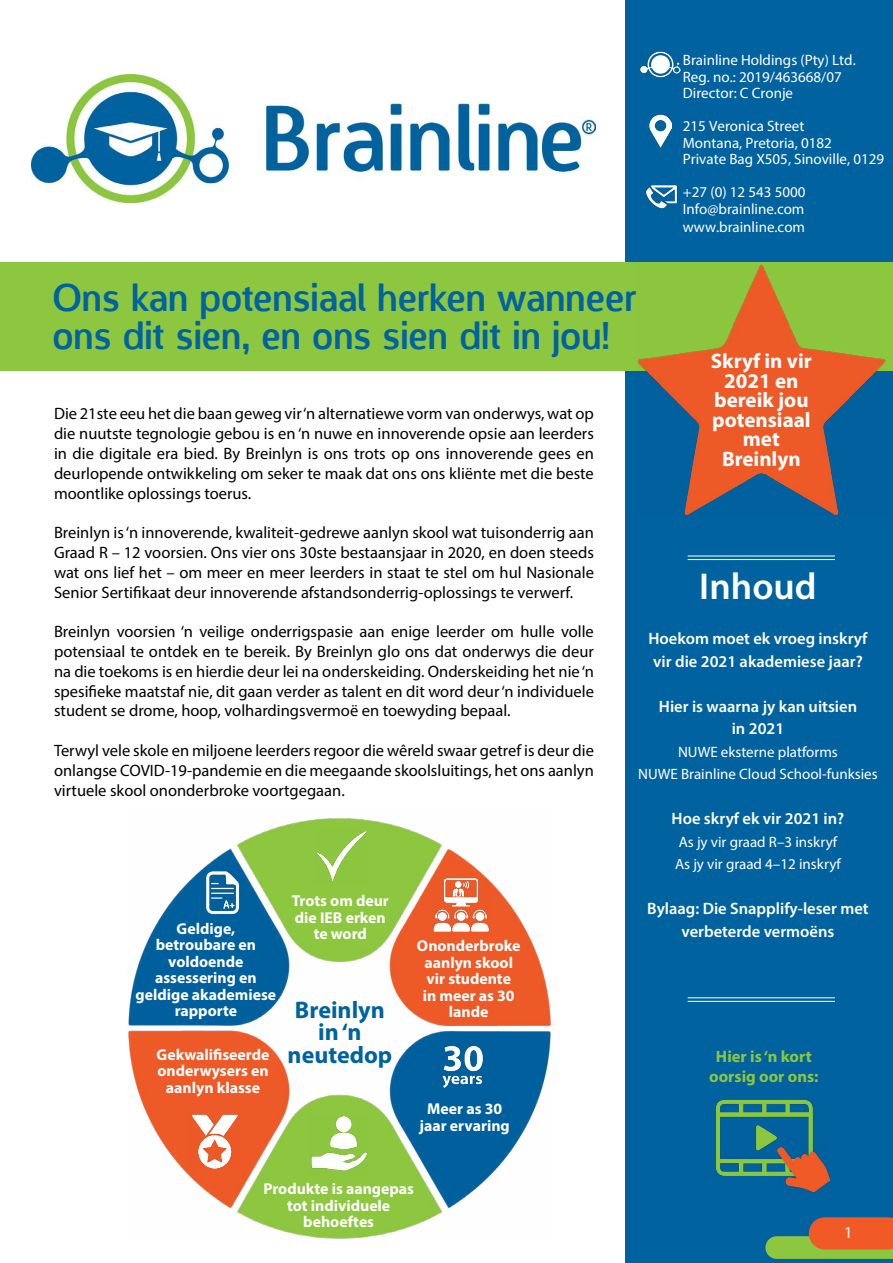
<style>
.page{position:relative;width:893px;height:1263px;background:#fff}
.page>*{position:absolute;margin:0;border:0;box-sizing:border-box;transform-origin:0 0}
.t1{font:37.5px/37.5px "Designosaur";color:#00629f}
.t2{font:600 37.5px "Myriad Pro";color:#fff}
.t3{font:700 24px/22.5px "Myriad Pro";color:#00629f;text-align:center}
.t4{font:700 21px/19.5px "Myriad Pro";color:#fff;text-align:center}
.t5{font:16.5px/19.8px "Myriad Pro";color:#000;text-align:justify}
.t6{font:600 16.5px/22.5px "Myriad Pro";color:#fff;text-align:center}
.t7{font:700 16.5px/19.8px "Myriad Pro";color:#8dc63f;text-align:center}
.t8{font:16.5px "Myriad Pro";color:#fff}
.t9{font:700 15.75px/16.5px "Myriad Pro";color:#fff;text-align:center}
.t10{font:15px/16.5px "Myriad Pro";color:#fff}
</style>
<div class="page">
<img style="left:128px;top:818px;width:423px;height:421px">
<div style="left:625px;top:0;width:268px;height:1263px;background:#00629f"></div>
<div style="left:0;top:263px;width:893px;height:108px;background:#8dc63f"></div>
<img style="left:31px;top:74px;width:565px;height:129px">
<img style="left:646px;top:185px;width:31px;height:24px">
<img style="left:649px;top:114px;width:23px;height:34px">
<img style="left:640px;top:51px;width:40px;height:26px">
<img style="left:715px;top:1099px;width:98px;height:77px">
<img style="left:638px;top:265px;width:248px;height:250px">
<img style="left:315px;top:829px;width:54px;height:55px">
<img style="left:433px;top:878px;width:56px;height:57px">
<img style="left:439px;top:1043px;width:48px;height:49px">
<img style="left:310px;top:1116px;width:59px;height:60px">
<img style="left:187px;top:1114px;width:54px;height:54px">
<img style="left:201px;top:871px;width:42px;height:43px">
<hr style="left:688px;top:556px;width:147px;height:1px;background:#fff">
<hr style="left:688px;top:559px;width:147px;height:1px;background:#fff">
<hr style="left:688px;top:997px;width:147px;height:1px;background:#fff">
<hr style="left:688px;top:1001px;width:147px;height:1px;background:#fff">
<img style="left:778px;top:1145px;width:52px;height:48px">
<svg style="left:765px;top:1217px;width:128px;height:42px"></svg>
<p class="t10" style="left:683px;top:52px;width:174px">Brainline Holdings (Pty) Ltd.<br>Reg. no.: 2019/463668/07<br>Director: C Cronje</p>
<p class="t10" style="left:683px;top:118px;width:203px">215 Veronica Street<br>Montana, Pretoria, 0182<br>Private Bag X505, Sinoville, 0129</p>
<p class="t10" style="left:683px;top:184px;width:124px">+27 (0) 12 543 5000<br>Info@brainline.com</p>
<p class="t10" style="left:683px;top:218px;width:124px">www.brainline.com</p>
<h1 class="t1" style="left:52px;top:278px;width:585px">Ons kan potensiaal herken wanneer ons dit sien, en ons sien dit in jou!</h1>
<p class="t4" style="left:711px;top:350px;width:102px">Skryf in vir<br>2021 en bereik jou potensiaal met<br>Breinlyn</p>
<p class="t5" style="left:54px;top:404px;width:541px">Die 21ste eeu het die baan geweg vir ‘n alternatiewe vorm van onderwys, wat op die nuutste tegnologie gebou is en ‘n nuwe en innoverende opsie aan leerders in die digitale era bied. By Breinlyn is ons trots op ons innoverende gees en deurlopende ontwikkeling om seker te maak dat ons ons kliënte met die beste moontlike oplossings toerus.</p>
<p class="t5" style="left:54px;top:523px;width:541px">Breinlyn is ‘n innoverende, kwaliteit-gedrewe aanlyn skool wat tuisonderrig aan Graad R – 12 voorsien. Ons vier ons 30ste bestaansjaar in 2020, en doen steeds wat ons lief het – om meer en meer leerders in staat te stel om hul Nasionale Senior Sertifikaat deur innoverende afstandsonderrig-oplossings te verwerf.</p>
<p class="t5" style="left:54px;top:622px;width:541px">Breinlyn voorsien ‘n veilige onderrigspasie aan enige leerder om hulle volle potensiaal te ontdek en te bereik. By Breinlyn glo ons dat onderwys die deur na die toekoms is en hierdie deur lei na onderskeiding. Onderskeiding het nie ‘n spesifieke maatstaf nie, dit gaan verder as talent en dit word deur ‘n individuele student se drome, hoop, volhardingsvermoë en toewyding bepaal.</p>
<p class="t5" style="left:54px;top:740px;width:541px">Terwyl vele skole en miljoene leerders regoor die wêreld swaar getref is deur die onlangse COVID-19-pandemie en die meegaande skoolsluitings, het ons aanlyn virtuele skool ononderbroke voortgegaan.</p>
<h1 class="t2" style="left:699px;top:563px;width:119px">Inhoud</h1>
<p class="t6" style="left:648px;top:627px;width:220px;text-align:left">Hoekom moet ek vroeg inskryf vir die 2021 akademiese jaar?</p>
<p class="t6" style="left:659px;top:695px;width:200px">Hier is waarna jy kan uitsien in 2021</p>
<p class="t10" style="left:638px;top:740px;width:241px;line-height:22.5px;text-align:center">NUWE eksterne platforms<br>NUWE Brainline Cloud School-funksies</p>
<p class="t6" style="left:672px;top:807px;width:174px">Hoe skryf ek vir 2021 in?</p>
<p class="t10" style="left:675px;top:830px;width:167px;line-height:22.5px">As jy vir graad R–3 inskryf<br>As jy vir graad 4–12 inskryf</p>
<p class="t6" style="left:647px;top:897px;width:223px">Bylaag: Die Snapplify-leser met verbeterde vermoëns</p>
<p class="t9" style="left:292px;top:892px;width:99px">Trots om deur die IEB erken te word</p>
<p class="t9" style="left:136px;top:919px;width:142px">Geldige, betroubare en voldoende assessering en geldige akademiese rapporte</p>
<p class="t9" style="left:157px;top:1046px;width:114px">Gekwalifiseerde onderwysers en aanlyn klasse</p>
<p class="t9" style="left:417px;top:937px;width:105px">Ononderbroke aanlyn skool vir studente<br>in meer as 30 lande</p>
<h2 class="t3" style="left:288px;top:998px;width:106px">Breinlyn in ‘n neutedop</h2>
<p class="t7" style="left:709px;top:1046px;width:111px">Hier is ‘n kort oorsig oor ons:</p>
<p class="t9" style="left:419px;top:1100px;width:92px">Meer as 30 jaar ervaring</p>
<p class="t9" style="left:263px;top:1180px;width:152px">Produkte is aangepas tot individuele behoeftes</p>
<p class="t8" style="left:844px;top:1222px;width:10px">1</p>
</div>
